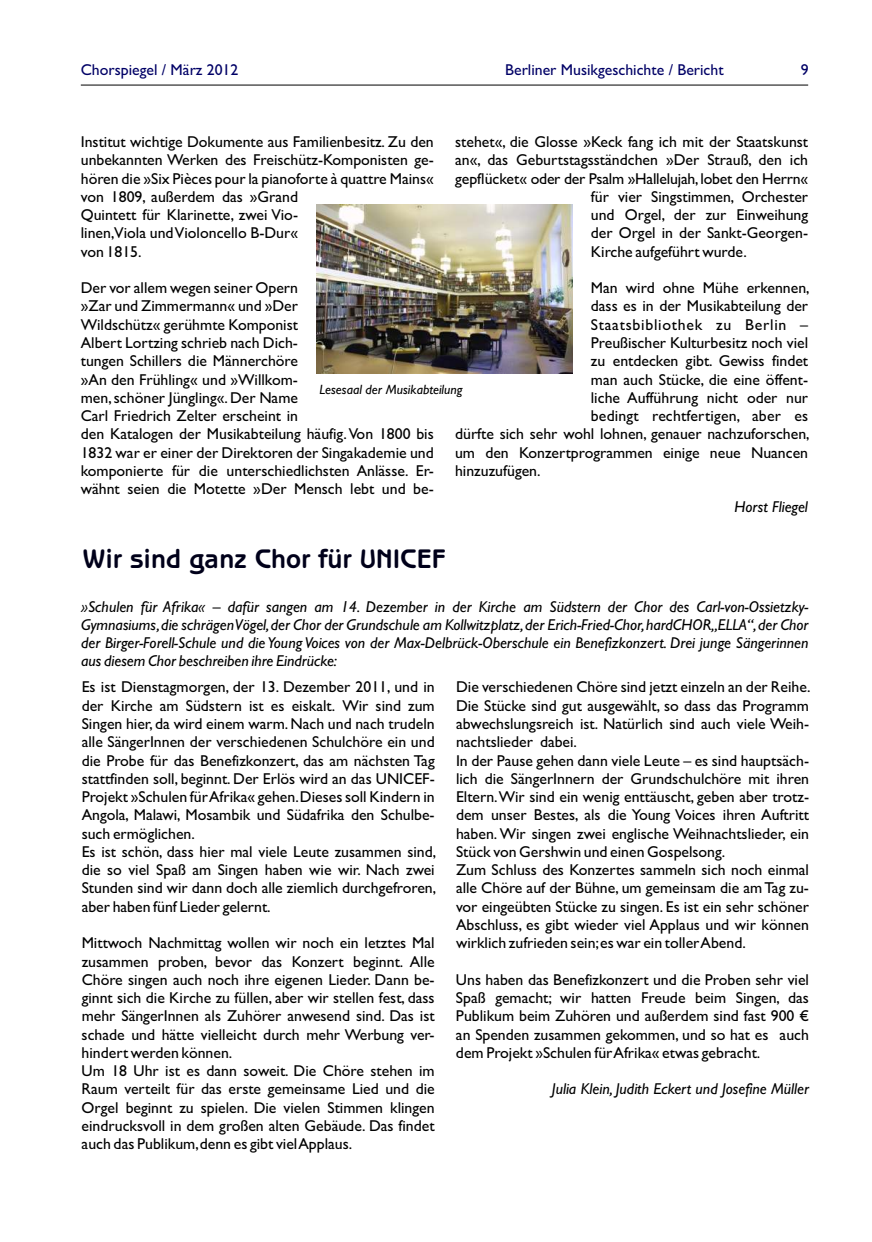
<style>
.page{position:relative;width:872px;height:1242px;background:#fff}
.page>*{position:absolute;margin:0;border:0;box-sizing:border-box;transform-origin:0 0}
.t1{font:700 27px "Benguiat Gothic";color:#00001a}
.t2{font:15.75px/18.3px "Gill Sans";color:#000}
.t3{font:italic 15.75px/18.3px "Gill Sans";color:#000;text-align:justify}
.t4{font:15.75px "Gill Sans";color:#006}
.t5{font:15.75px "Gill Sans";letter-spacing:.045em;color:#000}
.t6{font:italic 13.5px "Gill Sans";color:#000}
</style>
<div class="page">
<hr style="left:81px;top:85px;width:727px;height:1px;background:#000">
<img style="left:317px;top:204px;width:255px;height:169px">
<p class="t4" style="left:81px;top:64px;width:159px">Chorspiegel / März 2012</p>
<p class="t4" style="left:505px;top:64px;width:220px">Berliner Musikgeschichte / Bericht</p>
<p class="t4" style="left:800px;top:64px;width:9px">9</p>
<p class="t2" style="left:81px;top:134px;width:354px">Institut wichtige Dokumente aus Familienbesitz. Zu den</p>
<p class="t2" style="left:455px;top:134px;width:354px">stehet«, die Glosse »Keck fang ich mit der Staatskunst</p>
<p class="t2" style="left:81px;top:152px;width:354px">unbekannten Werken des Freischütz-Komponisten ge-</p>
<p class="t2" style="left:455px;top:152px;width:354px">an«, das Geburtstagsständchen »Der Strauß, den ich</p>
<p class="t2" style="left:81px;top:171px;width:354px">hören die »Six Pièces pour la pianoforte à quattre Mains«</p>
<p class="t2" style="left:455px;top:171px;width:354px">gepflücket« oder der Psalm »Hallelujah, lobet den Herrn«</p>
<p class="t2" style="left:81px;top:189px;width:219px">von 1809, außerdem das »Grand</p>
<p class="t2" style="left:591px;top:189px;width:219px">für vier Singstimmen, Orchester</p>
<p class="t2" style="left:81px;top:207px;width:219px">Quintett für Klarinette, zwei Vio-</p>
<p class="t2" style="left:591px;top:207px;width:219px">und Orgel, der zur Einweihung</p>
<p class="t2" style="left:81px;top:226px;width:219px">linen,Viola und Violoncello B-Dur«</p>
<p class="t2" style="left:591px;top:226px;width:219px">der Orgel in der Sankt-Georgen-</p>
<p class="t2" style="left:81px;top:244px;width:62px">von 1815.</p>
<p class="t2" style="left:591px;top:244px;width:158px">Kirche aufgeführt wurde.</p>
<p class="t2" style="left:81px;top:280px;width:219px">Der vor allem wegen seiner Opern</p>
<p class="t2" style="left:591px;top:280px;width:220px">Man wird ohne Mühe erkennen,</p>
<p class="t2" style="left:81px;top:299px;width:219px">»Zar und Zimmermann« und »Der</p>
<p class="t2" style="left:591px;top:299px;width:219px">dass es in der Musikabteilung der</p>
<p class="t2" style="left:81px;top:317px;width:219px">Wildschütz« gerühmte Komponist</p>
<p class="t5" style="left:591px;top:319px;width:219px">Staatsbibliothek zu Berlin –</p>
<p class="t2" style="left:81px;top:335px;width:219px">Albert Lortzing schrieb nach Dich-</p>
<p class="t2" style="left:591px;top:335px;width:219px">Preußischer Kulturbesitz noch viel</p>
<p class="t2" style="left:81px;top:353px;width:219px">tungen Schillers die Männerchöre</p>
<p class="t2" style="left:591px;top:353px;width:219px">zu entdecken gibt. Gewiss findet</p>
<p class="t2" style="left:81px;top:372px;width:219px">»An den Frühling« und »Willkom-</p>
<p class="t2" style="left:591px;top:372px;width:219px">man auch Stücke, die eine öffent-</p>
<p class="t2" style="left:81px;top:390px;width:219px">men,schöner Jüngling«.Der Name</p>
<p class="t2" style="left:591px;top:390px;width:219px">liche Aufführung nicht oder nur</p>
<p class="t2" style="left:81px;top:408px;width:219px">Carl Friedrich Zelter erscheint in</p>
<p class="t2" style="left:591px;top:408px;width:219px">bedingt rechtfertigen, aber es</p>
<p class="t2" style="left:81px;top:426px;width:354px">den Katalogen der Musikabteilung häufig.Von 1800 bis</p>
<p class="t2" style="left:455px;top:426px;width:356px">dürfte sich sehr wohl lohnen, genauer nachzuforschen,</p>
<p class="t2" style="left:81px;top:445px;width:354px">1832 war er einer der Direktoren der Singakademie und</p>
<p class="t2" style="left:455px;top:445px;width:354px">um den Konzertprogrammen einige neue Nuancen</p>
<p class="t2" style="left:81px;top:463px;width:354px">komponierte für die unterschiedlichsten Anlässe. Er-</p>
<p class="t2" style="left:455px;top:463px;width:87px">hinzuzufügen.</p>
<p class="t2" style="left:81px;top:481px;width:354px">wähnt seien die Motette »Der Mensch lebt und be-</p>
<p class="t6" style="left:320px;top:385px;width:144px">Lesesaal der Musikabteilung</p>
<p class="t3" style="left:734px;top:499px;width:75px">Horst Fliegel</p>
<h1 class="t1" style="left:83px;top:542px;width:364px">Wir sind ganz Chor für UNICEF</h1>
<p class="t3" style="left:81px;top:599px;width:729px">»Schulen für Afrika« – dafür sangen am 14. Dezember in der Kirche am Südstern der Chor des Carl-von-Ossietzky-Gymnasiums,die schrägen Vögel,der Chor der Grundschule am Kollwitzplatz,der Erich-Fried-Chor,hardCHOR„ELLA“,der Chor der Birger-Forell-Schule und die Young Voices von der Max-Delbrück-Oberschule ein Benefizkonzert. Drei junge Sängerinnen aus diesem Chor beschreiben ihre Eindrücke:</p>
<p class="t2" style="left:82px;top:679px;width:354px">Es ist Dienstagmorgen, der 13. Dezember 2011, und in</p>
<p class="t2" style="left:456px;top:679px;width:356px">Die verschiedenen Chöre sind jetzt einzeln an der Reihe.</p>
<p class="t2" style="left:82px;top:698px;width:354px">der Kirche am Südstern ist es eiskalt. Wir sind zum</p>
<p class="t2" style="left:456px;top:698px;width:354px">Die Stücke sind gut ausgewählt, so dass das Programm</p>
<p class="t2" style="left:82px;top:716px;width:354px">Singen hier, da wird einem warm.Nach und nach trudeln</p>
<p class="t2" style="left:456px;top:716px;width:354px">abwechslungsreich ist. Natürlich sind auch viele Weih-</p>
<p class="t2" style="left:82px;top:734px;width:354px">alle SängerInnen der verschiedenen Schulchöre ein und</p>
<p class="t2" style="left:456px;top:734px;width:123px">nachtslieder dabei.</p>
<p class="t2" style="left:82px;top:753px;width:354px">die Probe für das Benefizkonzert, das am nächsten Tag</p>
<p class="t2" style="left:456px;top:753px;width:354px">In der Pause gehen dann viele Leute – es sind hauptsäch-</p>
<p class="t2" style="left:82px;top:771px;width:354px">stattfinden soll, beginnt. Der Erlös wird an das UNICEF-</p>
<p class="t2" style="left:456px;top:771px;width:354px">lich die SängerInnern der Grundschulchöre mit ihren</p>
<p class="t2" style="left:82px;top:789px;width:354px">Projekt »Schulen für Afrika« gehen.Dieses soll Kindern in</p>
<p class="t2" style="left:456px;top:789px;width:354px">Eltern.Wir sind ein wenig enttäuscht, geben aber trotz-</p>
<p class="t2" style="left:82px;top:807px;width:354px">Angola, Malawi, Mosambik und Südafrika den Schulbe-</p>
<p class="t2" style="left:456px;top:807px;width:354px">dem unser Bestes, als die Young Voices ihren Auftritt</p>
<p class="t2" style="left:82px;top:826px;width:115px">such ermöglichen.</p>
<p class="t2" style="left:82px;top:826px;width:729px;text-indent:374px">haben.Wir singen zwei englische Weihnachtslieder, ein<br>Es ist schön, dass hier mal viele Leute zusammen sind, Stück von Gershwin und einen Gospelsong.<br>die so viel Spaß am Singen haben wie wir. Nach zwei</p>
<p class="t2" style="left:456px;top:862px;width:354px">Zum Schluss des Konzertes sammeln sich noch einmal</p>
<p class="t2" style="left:82px;top:880px;width:356px">Stunden sind wir dann doch alle ziemlich durchgefroren,</p>
<p class="t2" style="left:456px;top:880px;width:354px">alle Chöre auf der Bühne, um gemeinsam die am Tag zu-</p>
<p class="t2" style="left:82px;top:899px;width:190px">aber haben fünf Lieder gelernt.</p>
<p class="t2" style="left:456px;top:899px;width:354px">vor eingeübten Stücke zu singen. Es ist ein sehr schöner<br>Abschluss, es gibt wieder viel Applaus und wir können</p>
<p class="t2" style="left:82px;top:935px;width:354px">Mittwoch Nachmittag wollen wir noch ein letztes Mal</p>
<p class="t2" style="left:456px;top:935px;width:291px">wirklich zufrieden sein;es war ein toller Abend.</p>
<p class="t2" style="left:82px;top:953px;width:354px">zusammen proben, bevor das Konzert beginnt. Alle<br>Chöre singen auch noch ihre eigenen Lieder. Dann be-</p>
<p class="t2" style="left:456px;top:972px;width:354px">Uns haben das Benefizkonzert und die Proben sehr viel</p>
<p class="t2" style="left:82px;top:990px;width:354px">ginnt sich die Kirche zu füllen, aber wir stellen fest, dass</p>
<p class="t2" style="left:456px;top:990px;width:354px">Spaß gemacht; wir hatten Freude beim Singen, das</p>
<p class="t2" style="left:82px;top:1008px;width:354px">mehr SängerInnen als Zuhörer anwesend sind. Das ist</p>
<p class="t2" style="left:456px;top:1008px;width:354px">Publikum beim Zuhören und außerdem sind fast 900 €</p>
<p class="t2" style="left:82px;top:1026px;width:354px">schade und hätte vielleicht durch mehr Werbung ver-</p>
<p class="t2" style="left:456px;top:1026px;width:354px">an Spenden zusammen gekommen, und so hat es auch</p>
<p class="t2" style="left:82px;top:1045px;width:152px">hindert werden können.</p>
<p class="t2" style="left:456px;top:1045px;width:306px">dem Projekt »Schulen für Afrika« etwas gebracht.</p>
<p class="t2" style="left:82px;top:1063px;width:354px">Um 18 Uhr ist es dann soweit. Die Chöre stehen im<br>Raum verteilt für das erste gemeinsame Lied und die</p>
<p class="t3" style="left:552px;top:1081px;width:259px">Julia Klein, Judith Eckert und Josefine Müller</p>
<p class="t2" style="left:82px;top:1100px;width:354px;text-align:justify">Orgel beginnt zu spielen. Die vielen Stimmen klingen eindrucksvoll in dem großen alten Gebäude. Das findet auch das Publikum,denn es gibt viel Applaus.</p>
</div>
